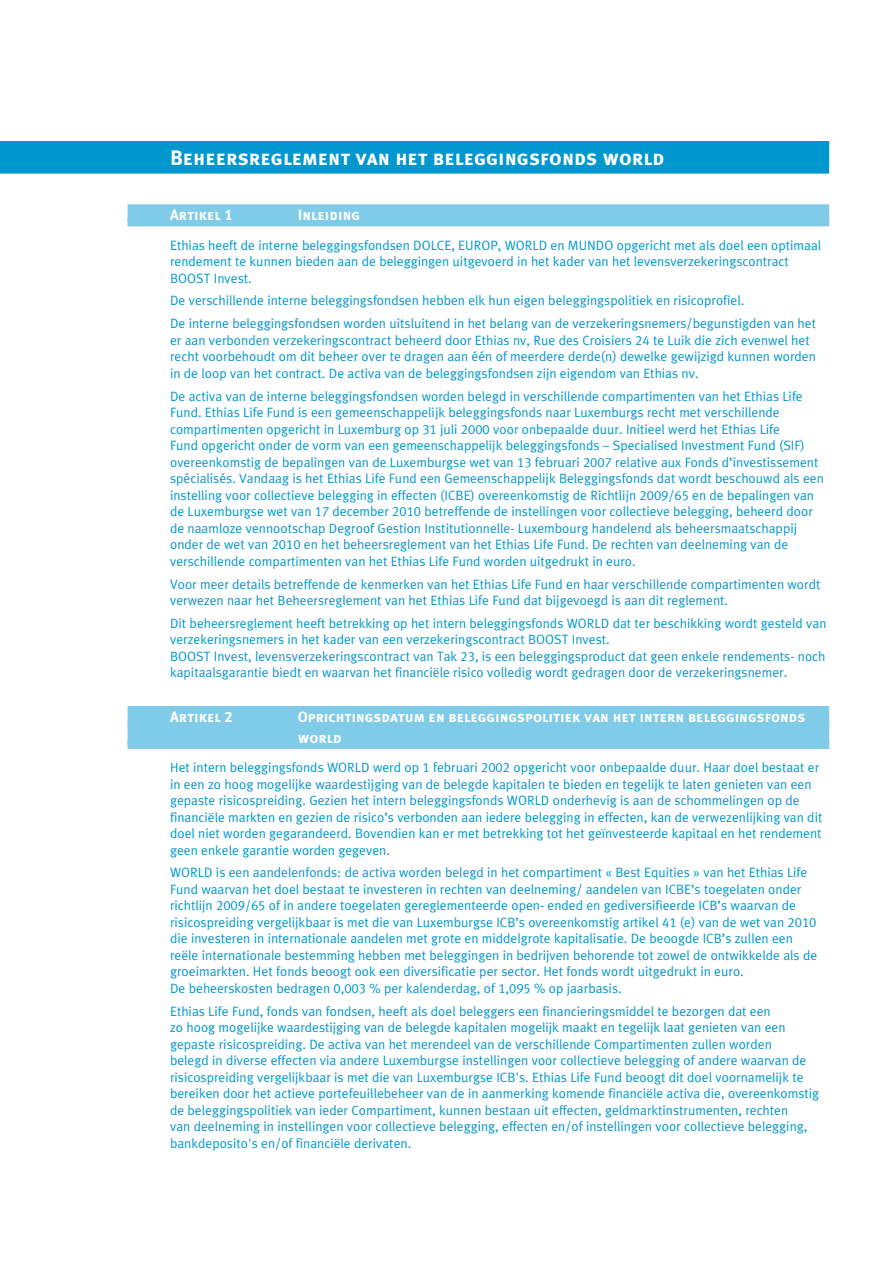
<style>
.page{position:relative;width:893px;height:1263px;background:#fff}
.page>*{position:absolute;margin:0;border:0;box-sizing:border-box;transform-origin:0 0}
.t1{font:21px "Meta Ethias Bold Caps";color:#fff}
.t2{font:15px/21px "Meta Ethias Bold Caps";color:#fff}
.t3{font:13.5px/16.5px "Meta Ethias Normal";color:#0097ce}
</style>
<div class="page">
<div style="left:0;top:141px;width:829px;height:22px;background:#0097ce"></div>
<div style="left:0;top:163px;width:829px;height:11px;background:#0097ce"></div>
<div style="left:128px;top:204px;width:701px;height:18px;background:#80cbe7"></div>
<div style="left:128px;top:218px;width:701px;height:8px;background:#80cbe7"></div>
<div style="left:128px;top:706px;width:701px;height:18px;background:#80cbe7"></div>
<div style="left:128px;top:720px;width:701px;height:8px;background:#80cbe7"></div>
<div style="left:128px;top:727px;width:701px;height:18px;background:#80cbe7"></div>
<div style="left:128px;top:741px;width:701px;height:8px;background:#80cbe7"></div>
<h1 class="t1" style="left:170px;top:146px;width:496px">Beheersreglement van het beleggingsfonds world</h1>
<p class="t2" style="left:170px;top:204px;width:64px">Artikel 1</p>
<p class="t2" style="left:298px;top:204px;width:64px">Inleiding</p>
<p class="t3" style="left:170px;top:236px;width:653px">Ethias heeft de interne beleggingsfondsen DOLCE, EUROP, WORLD en MUNDO opgericht met als doel een optimaal rendement te kunnen bieden aan de beleggingen uitgevoerd in het kader van het levensverzekeringscontract<br>BOOST Invest.</p>
<p class="t3" style="left:170px;top:289px;width:647px;line-height:23px">De verschillende interne beleggingsfondsen hebben elk hun eigen beleggingspolitiek en risicoprofiel.<br>De interne beleggingsfondsen worden uitsluitend in het belang van de verzekeringsnemers/begunstigden van het</p>
<p class="t3" style="left:170px;top:332px;width:647px">er aan verbonden verzekeringscontract beheerd door Ethias nv, Rue des Croisiers 24 te Luik die zich evenwel het recht voorbehoudt om dit beheer over te dragen aan één of meerdere derde(n) dewelke gewijzigd kunnen worden in de loop van het contract. De activa van de beleggingsfondsen zijn eigendom van Ethias nv.</p>
<p class="t3" style="left:170px;top:388px;width:655px">De activa van de interne beleggingsfondsen worden belegd in verschillende compartimenten van het Ethias Life Fund. Ethias Life Fund is een gemeenschappelijk beleggingsfonds naar Luxemburgs recht met verschillende compartimenten opgericht in Luxemburg op 31 juli 2000 voor onbepaalde duur. Initieel werd het Ethias Life<br>Fund opgericht onder de vorm van een gemeenschappelijk beleggingsfonds – Specialised Investment Fund (SIF) overeenkomstig de bepalingen van de Luxemburgse wet van 13 februari 2007 relative aux Fonds d’investissement spécialisés. Vandaag is het Ethias Life Fund een Gemeenschappelijk Beleggingsfonds dat wordt beschouwd als een instelling voor collectieve belegging in effecten (ICBE) overeenkomstig de Richtlijn 2009/65 en de bepalingen van de Luxemburgse wet van 17 december 2010 betreffende de instellingen voor collectieve belegging, beheerd door de naamloze vennootschap Degroof Gestion Institutionnelle- Luxembourg handelend als beheersmaatschappij onder de wet van 2010 en het beheersreglement van het Ethias Life Fund. De rechten van deelneming van de verschillende compartimenten van het Ethias Life Fund worden uitgedrukt in euro.</p>
<p class="t3" style="left:170px;top:575px;width:652px">Voor meer details betreffende de kenmerken van het Ethias Life Fund en haar verschillende compartimenten wordt verwezen naar het Beheersreglement van het Ethias Life Fund dat bijgevoegd is aan dit reglement.</p>
<p class="t3" style="left:170px;top:615px;width:658px">Dit beheersreglement heeft betrekking op het intern beleggingsfonds WORLD dat ter beschikking wordt gesteld van verzekeringsnemers in het kader van een verzekeringscontract BOOST Invest.<br>BOOST Invest, levensverzekeringscontract van Tak 23, is een beleggingsproduct dat geen enkele rendements- noch kapitaalsgarantie biedt en waarvan het financiële risico volledig wordt gedragen door de verzekeringsnemer.</p>
<p class="t2" style="left:170px;top:706px;width:64px">Artikel 2</p>
<p class="t2" style="left:298px;top:706px;width:509px">Oprichtingsdatum en beleggingspolitiek van het intern beleggingsfonds world</p>
<p class="t3" style="left:170px;top:759px;width:654px">Het intern beleggingsfonds WORLD werd op 1 februari 2002 opgericht voor onbepaalde duur. Haar doel bestaat er in een zo hoog mogelijke waardestijging van de belegde kapitalen te bieden en tegelijk te laten genieten van een gepaste risicospreiding. Gezien het intern beleggingsfonds WORLD onderhevig is aan de schommelingen op de financiële markten en gezien de risico’s verbonden aan iedere belegging in effecten, kan de verwezenlijking van dit doel niet worden gegarandeerd. Bovendien kan er met betrekking tot het geïnvesteerde kapitaal en het rendement geen enkele garantie worden gegeven.</p>
<p class="t3" style="left:170px;top:864px;width:649px">WORLD is een aandelenfonds: de activa worden belegd in het compartiment « Best Equities » van het Ethias Life Fund waarvan het doel bestaat te investeren in rechten van deelneming/ aandelen van ICBE’s toegelaten onder richtlijn 2009/65 of in andere toegelaten gereglementeerde open- ended en gediversifieerde ICB’s waarvan de risicospreiding vergelijkbaar is met die van Luxemburgse ICB’s overeenkomstig artikel 41 (e) van de wet van 2010 die investeren in internationale aandelen met grote en middelgrote kapitalisatie. De beoogde ICB’s zullen een reële internationale bestemming hebben met beleggingen in bedrijven behorende tot zowel de ontwikkelde als de groeimarkten. Het fonds beoogt ook een diversificatie per sector. Het fonds wordt uitgedrukt in euro.<br>De beheerskosten bedragen 0,003 % per kalenderdag, of 1,095 % op jaarbasis.</p>
<p class="t3" style="left:170px;top:1003px;width:651px">Ethias Life Fund, fonds van fondsen, heeft als doel beleggers een financieringsmiddel te bezorgen dat een<br>zo hoog mogelijke waardestijging van de belegde kapitalen mogelijk maakt en tegelijk laat genieten van een gepaste risicospreiding. De activa van het merendeel van de verschillende Compartimenten zullen worden<br>belegd in diverse effecten via andere Luxemburgse instellingen voor collectieve belegging of andere waarvan de risicospreiding vergelijkbaar is met die van Luxemburgse ICB's. Ethias Life Fund beoogt dit doel voornamelijk te bereiken door het actieve portefeuillebeheer van de in aanmerking komende financiële activa die, overeenkomstig de beleggingspolitiek van ieder Compartiment, kunnen bestaan uit effecten, geldmarktinstrumenten, rechten<br>van deelneming in instellingen voor collectieve belegging, effecten en/of instellingen voor collectieve belegging, bankdeposito's en/of financiële derivaten.</p>
</div>
